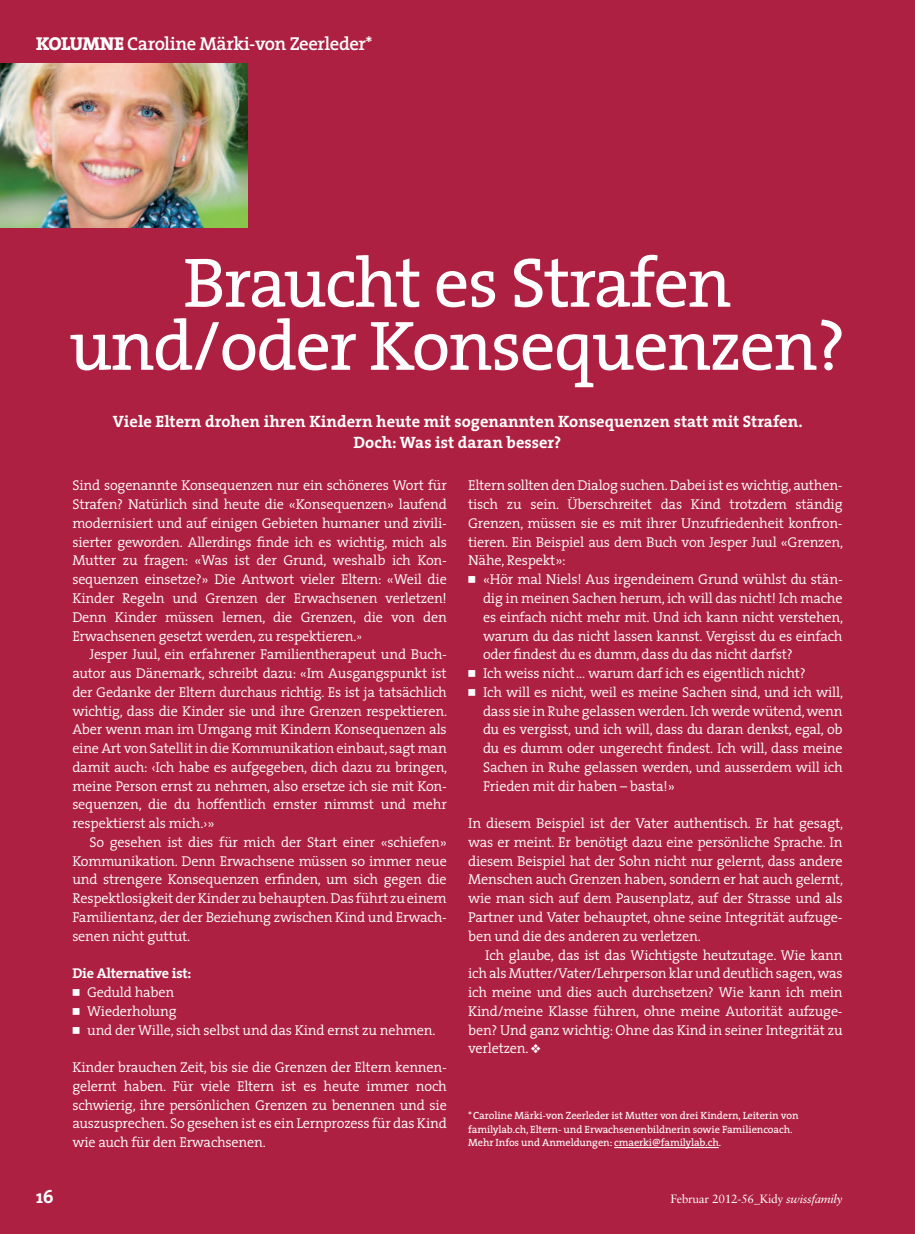
<style>
.page{position:relative;width:915px;height:1234px;background:#fff}
.page>*{position:absolute;margin:0;border:0;box-sizing:border-box;transform-origin:0 0}
.t1{font:70.5px/63px "The Serif";letter-spacing:-.025em;color:#fff;text-align:center}
.t2{font:600 18.75px "The Serif";letter-spacing:-.025em;color:#fff}
.t3{font:700 18.75px "The Serif";color:#fff}
.t4{font:700 16.5px/21px "The Serif";color:#fff;text-align:center}
.t5{font:300 14.25px/18.8px "The Serif";letter-spacing:-.015em;color:#fff;text-align:justify}
.t6{font:12px "Sabon";letter-spacing:-.025em;color:#fff}
.t7{font:10.5px/13.5px "The Serif";letter-spacing:-.01em;color:#fff}
.s1{font-weight:800}
.s2{font-size:11.25px}
.s3{font-weight:700}
.s4{font-family:"Universal Newswith Comm Pi";font-weight:400;font-size:13.5px}
.s5{font-style:italic}
</style>
<div class="page">
<div style="left:0;top:0;width:914px;height:1233px;background:#ad2042"></div>
<img style="left:0;top:64px;width:248px;height:164px">
<hr style="left:614px;top:1146px;width:104px;height:1px;background:#fff">
<h2 class="t2" style="left:36px;top:28px;width:338px"><span class="s1">KOLUMNE</span> Caroline Märki-von Zeerleder*</h2>
<h1 class="t1" style="left:69px;top:249px;width:778px">Braucht es Strafen und/oder Konsequenzen?</h1>
<p class="t4" style="left:113px;top:410px;width:691px">Viele Eltern drohen ihren Kindern heute mit sogenannten Konsequenzen statt mit Strafen.<br>Doch: Was ist daran besser?</p>
<p class="t5" style="left:72px;top:475px;width:376px">Sind sogenannte Konsequenzen nur ein schöneres Wort für Strafen? Natürlich sind heute die «Konsequenzen» laufend modernisiert und auf einigen Gebieten humaner und zivili&shy;sierter geworden. Allerdings finde ich es wichtig, mich als Mutter zu fragen: «Was ist der Grund, weshalb ich Kon&shy;sequenzen einsetze?» Die Antwort vieler Eltern: «Weil die Kinder Regeln und Grenzen der Erwachsenen verletzen!<br>Denn Kinder müssen lernen, die Grenzen, die von den Erwachsenen gesetzt werden, zu respektieren.<span class="s2">»</span></p>
<p class="t5" style="left:72px;top:644px;width:376px;text-indent:17px">Jesper Juul, ein erfahrener Familientherapeut und Buch&shy;autor aus Dänemark, schreibt dazu: «Im Ausgangspunkt ist der Gedanke der Eltern durchaus richtig. Es ist ja tatsächlich wichtig, dass die Kinder sie und ihre Grenzen respektieren.<br>Aber wenn man im Umgang mit Kindern Konsequenzen als eine Art von Satellit in die Kommunikation einbaut, sagt man damit auch: ‹Ich habe es aufgegeben, dich dazu zu bringen, meine Person ernst zu nehmen, also ersetze ich sie mit Kon&shy;sequenzen, die du hoffentlich ernster nimmst und mehr respektierst als mich.›»</p>
<p class="t5" style="left:72px;top:832px;width:376px;text-indent:17px">So gesehen ist dies für mich der Start einer «schiefen» Kommunikation. Denn Erwachsene müssen so immer neue und strengere Konsequenzen erfinden, um sich gegen die Respektlosigkeit der Kinder zu behaupten. Das führt zu einem Familientanz, der der Beziehung zwischen Kind und Erwach&shy;senen nicht guttut.</p>
<p class="t5" style="left:72px;top:963px;width:364px;text-align:left"><span class="s3">Die Alternative ist:<br></span><span class="s4">n</span> Geduld haben<br><span class="s4">n</span> Wiederholung<br><span class="s4">n</span> und der Wille, sich selbst und das Kind ernst zu nehmen.</p>
<p class="t5" style="left:72px;top:1057px;width:376px">Kinder brauchen Zeit, bis sie die Grenzen der Eltern kennen&shy;gelernt haben. Für viele Eltern ist es heute immer noch schwierig, ihre persönlichen Grenzen zu benennen und sie auszusprechen. So gesehen ist es ein Lernprozess für das Kind wie auch für den Erwachsenen.</p>
<p class="t5" style="left:468px;top:475px;width:376px">Eltern sollten den Dialog suchen. Dabei ist es wichtig, authen-</p>
<p class="t5" style="left:468px;top:494px;width:376px">tisch zu sein. Überschreitet das Kind trotzdem ständig</p>
<p class="t5" style="left:468px;top:513px;width:376px">Grenzen, müssen sie es mit ihrer Unzufriedenheit konfron-</p>
<p class="t5" style="left:468px;top:532px;width:376px">tieren. Ein Beispiel aus dem Buch von Jesper Juul «Grenzen,</p>
<p class="t5" style="left:468px;top:550px;width:99px">Nähe, Respekt»:</p>
<p class="t5" style="left:468px;top:569px;width:376px"><span class="s4">n</span> «Hör mal Niels! Aus irgendeinem Grund wühlst du stän-</p>
<p class="t5" style="left:483px;top:588px;width:361px">dig in meinen Sachen herum, ich will das nicht! Ich mache</p>
<p class="t5" style="left:483px;top:607px;width:361px">es einfach nicht mehr mit. Und ich kann nicht verstehen,</p>
<p class="t5" style="left:483px;top:625px;width:361px">warum du das nicht lassen kannst. Vergisst du es einfach</p>
<p class="t5" style="left:483px;top:644px;width:311px">oder findest du es dumm, dass du das nicht darfst?</p>
<p class="t5" style="left:468px;top:663px;width:339px"><span class="s4">n</span> Ich weiss nicht… warum darf ich es eigentlich nicht?</p>
<p class="t5" style="left:468px;top:682px;width:376px"><span class="s4">n</span> Ich will es nicht, weil es meine Sachen sind, und ich will,</p>
<p class="t5" style="left:483px;top:700px;width:361px">dass sie in Ruhe gelassen werden. Ich werde wütend, wenn</p>
<p class="t5" style="left:483px;top:719px;width:361px">du es vergisst, und ich will, dass du daran denkst, egal, ob</p>
<p class="t5" style="left:483px;top:738px;width:361px">du es dumm oder ungerecht findest. Ich will, dass meine</p>
<p class="t5" style="left:483px;top:757px;width:361px">Sachen in Ruhe gelassen werden, und ausserdem will ich</p>
<p class="t5" style="left:483px;top:775px;width:193px">Frieden mit dir haben – basta!»</p>
<p class="t5" style="left:468px;top:813px;width:376px">In diesem Beispiel ist der Vater authentisch. Er hat gesagt, was er meint. Er benötigt dazu eine persönliche Sprache. In diesem Beispiel hat der Sohn nicht nur gelernt, dass andere Menschen auch Grenzen haben, sondern er hat auch gelernt, wie man sich auf dem Pausenplatz, auf der Strasse und als Partner und Vater behauptet, ohne seine Integrität aufzuge&shy;ben und die des anderen zu verletzen.</p>
<p class="t5" style="left:468px;top:944px;width:376px;text-indent:17px">Ich glaube, das ist das Wichtigste heutzutage. Wie kann ich als Mutter/Vater/Lehrperson klar und deutlich sagen, was ich meine und dies auch durchsetzen? Wie kann ich mein Kind/meine Klasse führen, ohne meine Autorität aufzuge&shy;ben? Und ganz wichtig: Ohne das Kind in seiner Integrität zu verletzen. ❖</p>
<p class="t7" style="left:468px;top:1108px;width:332px">*Caroline Märki-von Zeerleder ist Mutter von drei Kindern, Leiterin von familylab.ch, Eltern- und Erwachsenenbildnerin sowie Familiencoach.<br>Mehr Infos und Anmeldungen: cmaerki@familylab.ch.</p>
<h2 class="t3" style="left:36px;top:1180px;width:19px">16</h2>
<p class="t6" style="left:670px;top:1191px;width:174px">Februar 2012-56<span class="s5">_</span>Kidy <span class="s5">swissfamily</span></p>
</div>
